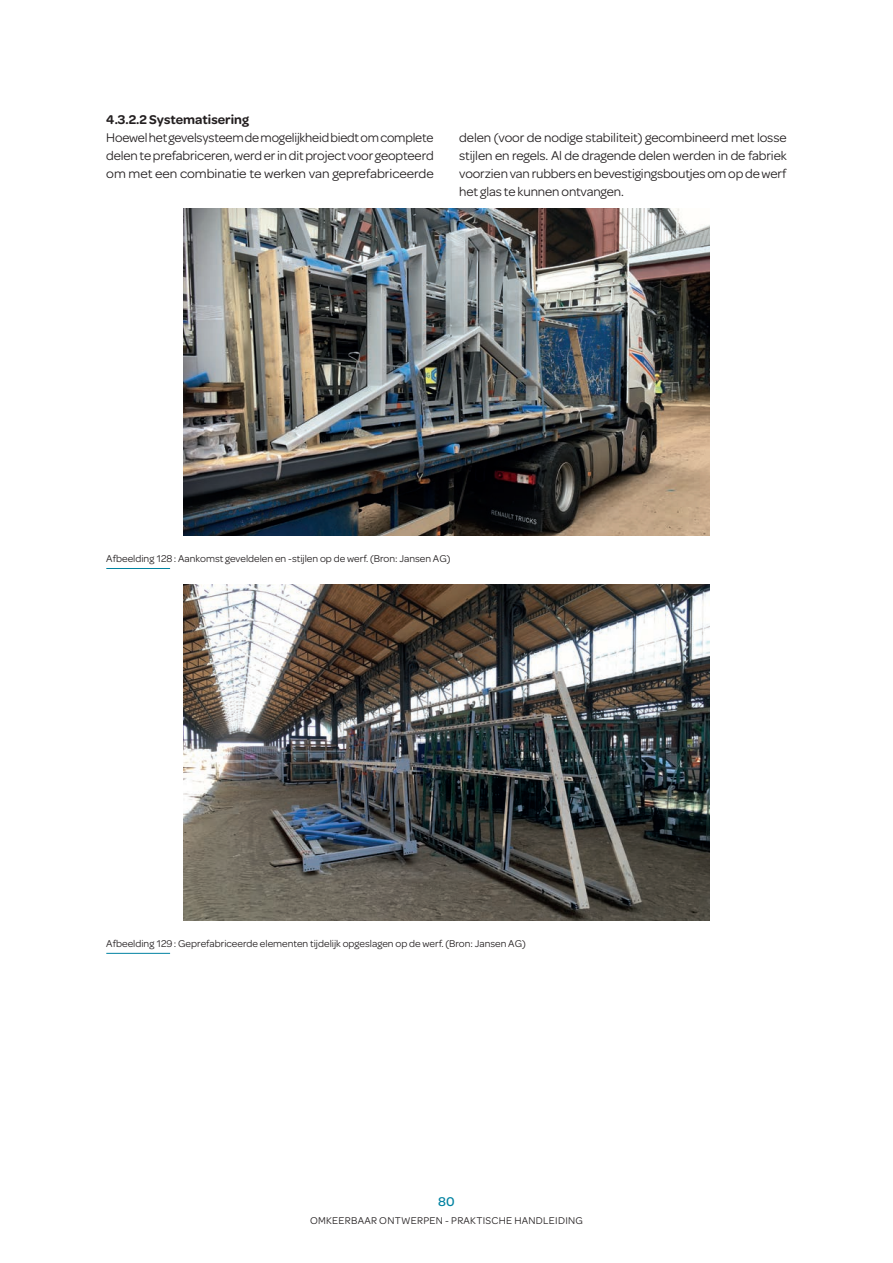
<style>
.page{position:relative;width:893px;height:1263px;background:#fff}
.page>*{position:absolute;margin:0;border:0;box-sizing:border-box;transform-origin:0 0}
.t1{font:13.5px/18px "Omnes";letter-spacing:-.01em;color:#231f20;text-align:justify}
.t2{font:600 13.5px "Omnes";color:#231f20}
.t3{font:500 13.5px "Omnes";color:#0082a1}
.t4{font:10.5px "Omnes";color:#231f20}
.t5{font:10.5px "Omnes";letter-spacing:.025em;color:#231f20}
</style>
<div class="page">
<img style="left:183px;top:209px;width:527px;height:327px">
<img style="left:183px;top:585px;width:527px;height:336px">
<hr style="left:106px;top:568px;width:64px;height:1px;background:#0082a1">
<hr style="left:106px;top:953px;width:64px;height:1px;background:#0082a1">
<p class="t2" style="left:106px;top:110px;width:144px">4.3.2.2 Systematisering</p>
<p class="t1" style="left:106px;top:128px;width:329px">Hoewel het gevelsysteem de mogelijkheid biedt om complete delen te prefabriceren, werd er in dit project voor geopteerd om met een combinatie te werken van geprefabriceerde</p>
<p class="t1" style="left:459px;top:128px;width:329px">delen (voor de nodige stabiliteit) gecombineerd met losse stijlen en regels. Al de dragende delen werden in de fabriek voorzien van rubbers en bevestigingsboutjes om op de werf het glas te kunnen ontvangen.</p>
<p class="t4" style="left:106px;top:551px;width:346px">Afbeelding 128: Aankomst geveldelen en -stijlen op de werf. (Bron: Jansen AG)</p>
<p class="t4" style="left:106px;top:936px;width:421px">Afbeelding 129: Geprefabriceerde elementen tijdelijk opgeslagen op de werf. (Bron: Jansen AG)</p>
<p class="t3" style="left:438px;top:1192px;width:18px">80</p>
<p class="t5" style="left:310px;top:1213px;width:274px">OMKEERBAAR ONTWERPEN - PRAKTISCHE HANDLEIDING</p>
</div>
